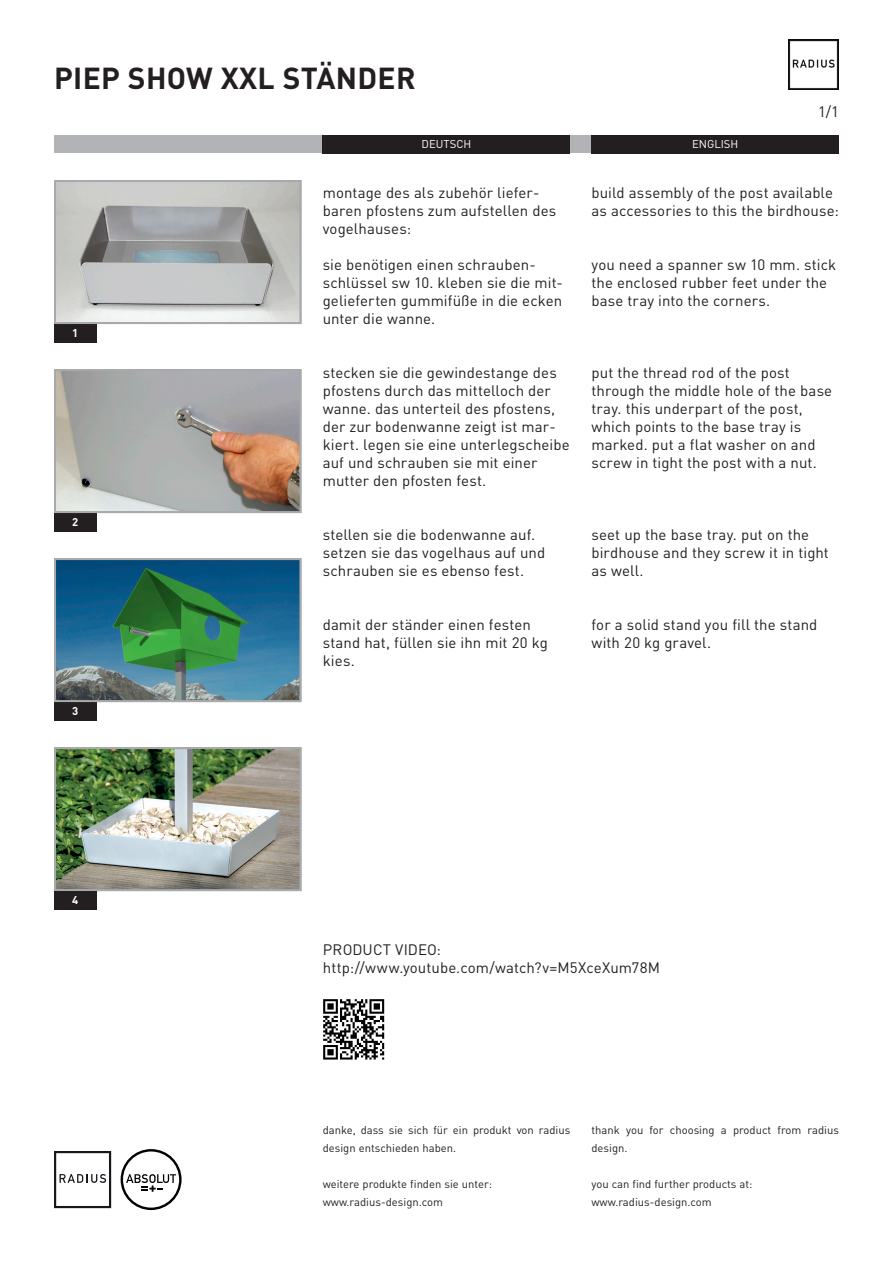
<style>
.page{position:relative;width:893px;height:1263px;background:#fff}
.page>*{position:absolute;margin:0;border:0;box-sizing:border-box;transform-origin:0 0}
.t1{font:700 30px "DIN Pro";letter-spacing:.01em;color:#231f20}
.t2{font:15px/18px "DIN Pro";letter-spacing:.005em;color:#231f20}
.t3{font:11.25px/18px "DIN Pro";color:#231f20}
.t4{font:11.25px "DIN Pro";color:#fff}
.t5{font:700 11.25px "DIN Pro";color:#fff}
</style>
<div class="page">
<div style="left:54px;top:135px;width:785px;height:18px;background:#b2b3b7"></div>
<div style="left:591px;top:135px;width:248px;height:18px;background:#231f20"></div>
<div style="left:323px;top:135px;width:247px;height:18px;background:#231f20"></div>
<div style="left:54px;top:702px;width:43px;height:18px;background:#231f20"></div>
<div style="left:54px;top:513px;width:43px;height:18px;background:#231f20"></div>
<div style="left:54px;top:324px;width:43px;height:18px;background:#231f20"></div>
<img style="left:789px;top:39px;width:50px;height:51px">
<img style="left:323px;top:999px;width:62px;height:61px">
<img style="left:57px;top:183px;width:241px;height:138px">
<div style="left:54px;top:180px;width:247px;height:144px;border:2px solid #a8a9ad"></div>
<img style="left:57px;top:372px;width:241px;height:138px">
<div style="left:54px;top:369px;width:247px;height:144px;border:2px solid #a8a9ad"></div>
<img style="left:57px;top:561px;width:241px;height:138px">
<div style="left:54px;top:558px;width:247px;height:144px;border:2px solid #a8a9ad"></div>
<img style="left:57px;top:750px;width:241px;height:138px">
<div style="left:54px;top:747px;width:247px;height:144px;border:2px solid #a8a9ad"></div>
<svg style="left:54px;top:1151px;width:57px;height:57px"></svg>
<svg style="left:121px;top:1149px;width:61px;height:61px"></svg>
<div style="left:54px;top:891px;width:43px;height:18px;background:#231f20"></div>
<h1 class="t1" style="left:54px;top:58px;width:363px">PIEP SHOW XXL STÄNDER</h1>
<p class="t4" style="left:422px;top:137px;width:51px">DEUTSCH</p>
<p class="t4" style="left:692px;top:137px;width:48px">ENGLISH</p>
<p class="t2" style="left:818px;top:102px;width:22px">1/1</p>
<p class="t5" style="left:72px;top:326px;width:8px">1</p>
<p class="t5" style="left:72px;top:515px;width:8px">2</p>
<p class="t5" style="left:72px;top:704px;width:8px">3</p>
<p class="t5" style="left:72px;top:893px;width:8px">4</p>
<p class="t2" style="left:323px;top:183px;width:235px">montage des als zubehör liefer&shy;baren pfostens zum aufstellen des vogelhauses:</p>
<p class="t2" style="left:323px;top:255px;width:242px">sie benötigen einen schrauben&shy;schlüssel sw 10. kleben sie die mit&shy;gelieferten gummifüße in die ecken unter die wanne.</p>
<p class="t2" style="left:323px;top:363px;width:248px">stecken sie die gewindestange des pfostens durch das mittelloch der wanne. das unterteil des pfostens, der zur bodenwanne zeigt ist mar&shy;kiert. legen sie eine unterlegscheibe auf und schrauben sie mit einer mutter den pfosten fest.</p>
<p class="t2" style="left:323px;top:525px;width:224px">stellen sie die bodenwanne auf. setzen sie das vogelhaus auf und schrauben sie es ebenso fest.</p>
<p class="t2" style="left:323px;top:615px;width:227px">damit der ständer einen festen stand hat, füllen sie ihn mit 20 kg kies.</p>
<p class="t2" style="left:591px;top:183px;width:249px">build assembly of the post available as accessories to this the birdhouse:</p>
<p class="t2" style="left:591px;top:255px;width:246px">you need a spanner sw 10 mm. stick the enclosed rubber feet under the base tray into the corners.</p>
<p class="t2" style="left:591px;top:363px;width:242px">put the thread rod of the post through the middle hole of the base tray. this underpart of the post, which points to the base tray is marked. put a flat washer on and screw in tight the post with a nut.</p>
<p class="t2" style="left:591px;top:525px;width:239px">seet up the base tray. put on the birdhouse and they screw it in tight as well.</p>
<p class="t2" style="left:591px;top:615px;width:227px">for a solid stand you fill the stand with 20 kg gravel.</p>
<p class="t2" style="left:323px;top:940px;width:338px">PRODUCT VIDEO: http://www.youtube.com/watch?v=M5XceXum78M</p>
<p class="t3" style="left:323px;top:1120px;width:249px">danke, dass sie sich für ein produkt von radius design entschieden haben.</p>
<p class="t3" style="left:323px;top:1174px;width:171px">weitere produkte finden sie unter: www.radius-design.com</p>
<p class="t3" style="left:591px;top:1120px;width:249px">thank you for choosing a product from radius design.</p>
<p class="t3" style="left:591px;top:1174px;width:163px">you can find further products at: www.radius-design.com</p>
</div>
